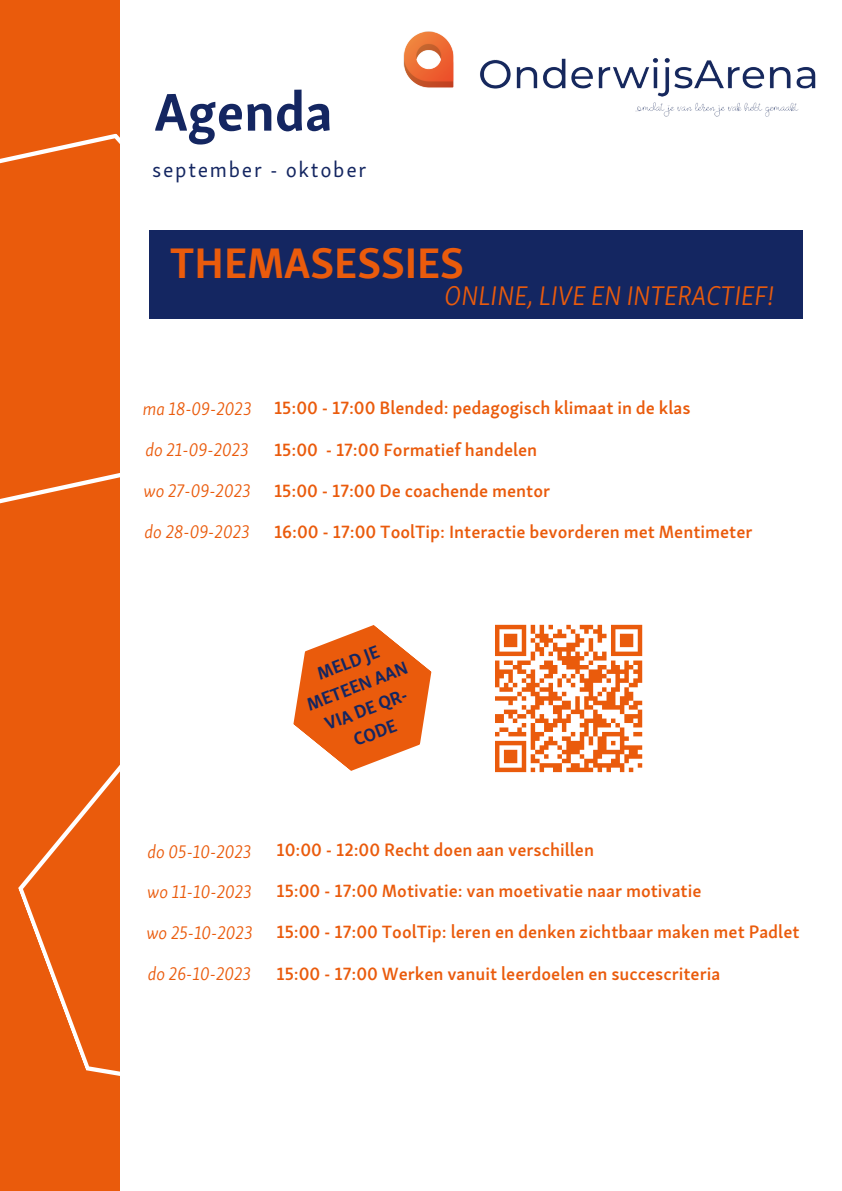
<style>
.page{position:relative;width:842px;height:1191px;background:#fff}
.page>*{position:absolute;margin:0;border:0;box-sizing:border-box;transform-origin:0 0}
.t1{font:700 54.6px "Skolar Sans PE";color:#142661}
.t2{font:700 42.9px "Skolar Sans PE";color:#ea5b0c}
.t3{font:italic 300 27.1px "Skolar Sans PE";color:#ea5b0c}
.t4{font:21.5px "Skolar Sans PE";letter-spacing:.08em;color:#142661}
.t5{font:600 18.3px "Skolar Sans PE";color:#ea5b0c}
.t6{font:italic 300 18.3px "Skolar Sans PE";color:#ea5b0c}
.t7{font:700 18.1px/25px "Skolar Sans PE";color:#142661;text-align:center}
</style>
<div class="page">
<div style="left:0;top:0;width:842px;height:1190px;background:#ea5b0c"></div>
<div style="left:120px;top:0;width:722px;height:1190px;background:#fff"></div>
<svg style="left:18px;top:765px;width:102px;height:311px"></svg>
<img style="left:403px;top:31px;width:413px;height:86px">
<svg style="left:0;top:133px;width:277px;height:371px"></svg>
<div style="left:149px;top:230px;width:654px;height:88px;background:#142661"></div>
<svg style="left:293px;top:625px;width:138px;height:146px"></svg>
<svg style="left:495px;top:624px;width:148px;height:149px"></svg>
<p class="t1" style="left:154px;top:90px;width:180px">Agenda</p>
<p class="t4" style="left:152px;top:160px;width:216px">september - oktober</p>
<p class="t2" style="left:170px;top:246px;width:296px">THEMASESSIES</p>
<p class="t3" style="left:445px;top:285px;width:331px">ONLINE, LIVE EN INTERACTIEF!</p>
<p class="t6" style="left:143px;top:401px;width:110px">ma 18-09-2023</p>
<p class="t6" style="left:146px;top:442px;width:105px">do 21-09-2023</p>
<p class="t6" style="left:144px;top:483px;width:108px">wo 27-09-2023</p>
<p class="t6" style="left:145px;top:524px;width:106px">do 28-09-2023</p>
<p class="t5" style="left:274px;top:400px;width:418px">15:00 - 17:00 Blended: pedagogisch klimaat in de klas</p>
<p class="t5" style="left:274px;top:442px;width:265px">15:00 - 17:00 Formatief handelen</p>
<p class="t5" style="left:274px;top:483px;width:278px">15:00 - 17:00 De coachende mentor</p>
<p class="t5" style="left:274px;top:524px;width:480px">16:00 - 17:00 ToolTip: Interactie bevorderen met Mentimeter</p>
<p class="t7" style="left:295px;top:671px;width:108px;rotate:-21deg">MELD JE<br>METEEN AAN<br>VIA DE QR-<br>CODE</p>
<p class="t6" style="left:148px;top:843px;width:105px">do 05-10-2023</p>
<p class="t6" style="left:147px;top:884px;width:106px">wo 11-10-2023</p>
<p class="t6" style="left:146px;top:925px;width:108px">wo 25-10-2023</p>
<p class="t6" style="left:148px;top:966px;width:105px">do 26-10-2023</p>
<p class="t5" style="left:277px;top:842px;width:319px">10:00 - 12:00 Recht doen aan verschillen</p>
<p class="t5" style="left:277px;top:883px;width:426px">15:00 - 17:00 Motivatie: van moetivatie naar motivatie</p>
<p class="t5" style="left:277px;top:924px;width:525px">15:00 - 17:00 ToolTip: leren en denken zichtbaar maken met Padlet</p>
<p class="t5" style="left:277px;top:965px;width:445px">15:00 - 17:00 Werken vanuit leerdoelen en succescriteria</p>
</div>
